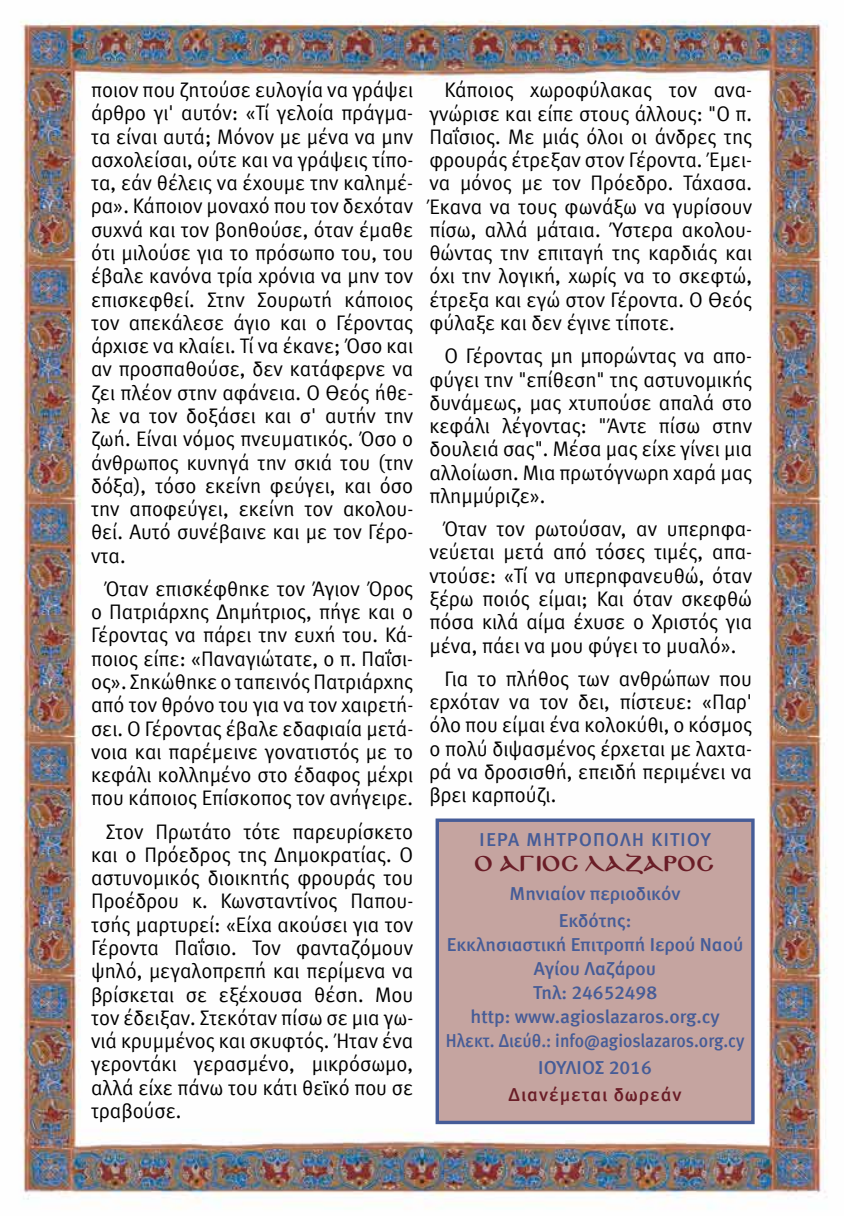
<style>
.page{position:relative;width:844px;height:1216px;background:#fff}
.page>*{position:absolute;margin:0;border:0;box-sizing:border-box;transform-origin:0 0}
.t1{font:21px/23.3px "Meta Normal Greek";color:#000;text-align:justify}
.t2{font:18.72px/23.8px "Meta Medium Greek LF";color:#465c97;text-align:center}
.t3{font:18.72px "Meta Medium Greek LF Caps";letter-spacing:.05em;color:#465c97}
.t4{font:18.72px "Meta Medium Greek LF";letter-spacing:.05em;color:#6a1d27}
.t5{font:18.72px "Mg Byzantine UC Pol Normal";color:#6a1d27}
</style>
<div class="page">
<img style="left:20px;top:20px;width:808px;height:1189px">
<div style="left:435px;top:818px;width:319px;height:306px;background:#c5a4a0;border:3px solid #465c97"></div>
<p class="t1" style="left:91px;top:78px;width:324px">ποιον που ζητούσε ευλογία να γράψει άρθρο γι' αυτόν: «Τί γελοία πράγμα&shy;τα είναι αυτά; Μόνον με μένα να μην ασχολείσαι, ούτε και να γράψεις τίπο&shy;τα, εάν θέλεις να έχουμε την καλημέ&shy;ρα». Κάποιον μοναχό που τον δεχόταν συχνά και τον βοηθούσε, όταν έμαθε ότι μιλούσε για το πρόσωπο του, του έβαλε κανόνα τρία χρόνια να μην τον επισκεφθεί. Στην Σουρωτή κάποιος τον απεκάλεσε άγιο και ο Γέροντας άρχισε να κλαίει. Τί να έκανε; Όσο και αν προσπαθούσε, δεν κατάφερνε να ζει πλέον στην αφάνεια. Ο Θεός ήθε&shy;λε να τον δοξάσει και σ' αυτήν την ζωή. Είναι νόμος πνευματικός. Όσο ο άνθρωπος κυνηγά την σκιά του (την δόξα), τόσο εκείνη φεύγει, και όσο την αποφεύγει, εκείνη τον ακολου&shy;θεί. Αυτό συνέβαινε και με τον Γέρο&shy;ντα.</p>
<p class="t1" style="left:91px;top:577px;width:324px;text-indent:15px">Όταν επισκέφθηκε τον Άγιον Όρος ο Πατριάρχης Δημήτριος, πήγε και ο Γέροντας να πάρει την ευχή του. Κά&shy;ποιος είπε: «Παναγιώτατε, ο π. Παΐσι&shy;ος». Σηκώθηκε ο ταπεινός Πατριάρχης από τον θρόνο του για να τον χαιρετή&shy;σει. Ο Γέροντας έβαλε εδαφιαία μετά&shy;νοια και παρέμεινε γονατιστός με το κεφάλι κολλημένο στο έδαφος μέχρι που κάποιος Επίσκοπος τον ανήγειρε.</p>
<p class="t1" style="left:91px;top:819px;width:324px;text-indent:15px">Στον Πρωτάτο τότε παρευρίσκετο και ο Πρόεδρος της Δημοκρατίας. Ο αστυνομικός διοικητής φρουράς του Προέδρου κ. Κωνσταντίνος Παπου&shy;τσής μαρτυρεί: «Είχα ακούσει για τον Γέροντα Παΐσιο. Τον φανταζόμουν ψηλό, μεγαλοπρεπή και περίμενα να βρίσκεται σε εξέχουσα θέση. Μου τον έδειξαν. Στεκόταν πίσω σε μια γω&shy;νιά κρυμμένος και σκυφτός. Ήταν ένα γεροντάκι γερασμένο, μικρόσωμο, αλλά είχε πάνω του κάτι θεϊκό που σε τραβούσε.</p>
<p class="t3" style="left:479px;top:828px;width:233px">ΙΕΡΑ ΜΗΤΡΟΠΟΛΗ ΚΙΤΙΟΥ</p>
<p class="t1" style="left:429px;top:78px;width:324px;text-indent:15px">Κάποιος χωροφύλακας τον ανα&shy;γνώρισε και είπε στους άλλους: "Ο π.<br>Παΐσιος. Με μιάς όλοι οι άνδρες της φρουράς έτρεξαν στον Γέροντα. Έμει&shy;να μόνος με τον Πρόεδρο. Τάχασα.<br>Έκανα να τους φωνάξω να γυρίσουν πίσω, αλλά μάταια. Ύστερα ακολου&shy;θώντας την επιταγή της καρδιάς και όχι την λογική, χωρίς να το σκεφτώ, έτρεξα και εγώ στον Γέροντα. Ο Θεός φύλαξε και δεν έγινε τίποτε.</p>
<p class="t1" style="left:429px;top:344px;width:324px;text-indent:15px">Ο Γέροντας μη μπορώντας να απο&shy;φύγει την "επίθεση" της αστυνομικής δυνάμεως, μας χτυπούσε απαλά στο κεφάλι λέγοντας: "Άντε πίσω στην δουλειά σας". Μέσα μας είχε γίνει μια αλλοίωση. Μια πρωτόγνωρη χαρά μας πλημμύριζε».</p>
<p class="t1" style="left:429px;top:517px;width:324px;text-indent:15px">Όταν τον ρωτούσαν, αν υπερηφα&shy;νεύεται μετά από τόσες τιμές, απα&shy;ντούσε: «Τί να υπερηφανευθώ, όταν ξέρω ποιός είμαι; Και όταν σκεφθώ πόσα κιλά αίμα έχυσε ο Χριστός για μένα, πάει να μου φύγει το μυαλό».</p>
<p class="t1" style="left:429px;top:667px;width:324px;text-indent:15px">Για το πλήθος των ανθρώπων που ερχόταν να τον δει, πίστευε: «Παρ' όλο που είμαι ένα κολοκύθι, ο κόσμος ο πολύ διψασμένος έρχεται με λαχτα&shy;ρά να δροσισθή, επειδή περιμένει να βρει καρπούζι.</p>
<p class="t5" style="left:475px;top:852px;width:241px">Ο ΑΓΙΟΣ ΛΑΖΑΡΟΣ</p>
<p class="t2" style="left:509px;top:879px;width:172px;line-height:27.3px">Μηνιαίον περιοδικόν<br>Εκδότης:</p>
<p class="t2" style="left:445px;top:932px;width:300px">Εκκλησιαστική Επιτροπή Ιερού Ναού<br>Αγίου Λαζάρου<br>Τηλ: 24652498<br>http: www.agioslazaros.org.cy<br>Ηλεκτ. Διεύθ.: info@agioslazaros.οrg.cy</p>
<p class="t2" style="left:538px;top:1055px;width:115px">ΙΟΥΛΙΟΣ 2016</p>
<p class="t4" style="left:508px;top:1083px;width:174px">Διανέμεται δωρεάν</p>
</div>
